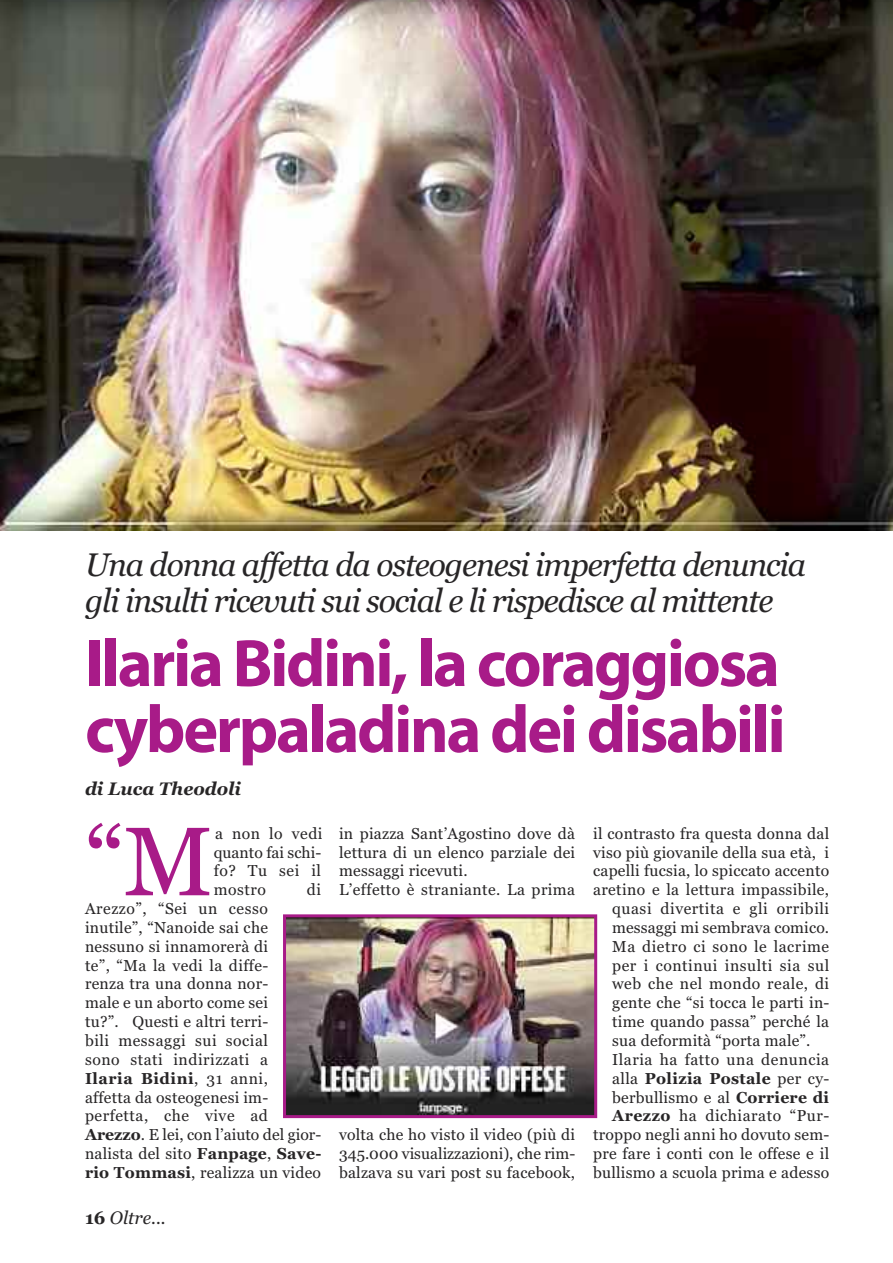
<style>
.page{position:relative;width:893px;height:1263px;background:#fff}
.page>*{position:absolute;margin:0;border:0;box-sizing:border-box;transform-origin:0 0}
.t1{font:97.2px "Georgia";color:#a81b88}
.t2{font:700 67.5px/66px "Myriad Pro";letter-spacing:-.035em;color:#a81b88}
.t3{font:italic 32.55px/36px "Georgia";letter-spacing:-.035em;color:#272526}
.t4{font:italic 700 18px "Georgia";color:#272526}
.t5{font:italic 18px "Georgia";color:#272526}
.t6{font:15.75px/18.9px "Georgia";letter-spacing:.015em;color:#272526;text-align:justify}
.t7{font:15.75px "Georgia";letter-spacing:.035em;color:#272526}
.t8{font:700 15.75px "Georgia";letter-spacing:.025em;color:#272526}
.s1{font-weight:700}
.s2{font-weight:700;font-style:normal}
.s3{font-weight:400}
</style>
<div class="page">
<img style="left:0;top:0;width:893px;height:530px">
<img style="left:287px;top:918px;width:306px;height:196px">
<div style="left:283px;top:914px;width:314px;height:204px;border:3px solid #a81b88"></div>
<h3 class="t3" style="left:85px;top:547px;width:723px">Una donna affetta da osteogenesi imperfetta denuncia gli insulti ricevuti sui social e li rispedisce al mittente</h3>
<h2 class="t2" style="left:85px;top:636px;width:702px">Ilaria Bidini, la coraggiosa cyberpaladina dei disabili</h2>
<p class="t4" style="left:85px;top:778px;width:158px">di Luca Theodoli</p>
<h1 class="t1" style="left:85px;top:805px;width:130px">“m</h1>
<p class="t6" style="left:214px;top:824px;width:110px">a non lo vedi quanto fai schi&shy;fo? Tu sei il mostro</p>
<p class="t6" style="left:307px;top:880px;width:16px">di</p>
<p class="t6" style="left:85px;top:899px;width:238px;text-align:left">Arezzo”, “Sei un cesso inutile”, “Nanoide sai che nessuno si innamorerà di<br>te”, “ma la vedi la diffe-<br>renza tra una donna nor-<br>male e un aborto come sei<br>tu?”. Questi e altri terri-<br>bili messaggi sui social<br>sono stati indirizzati a<br><span class="s1">Ilaria Bidini</span>, 31 anni,<br>affetta da osteogenesi im&shy;perfetta, che vive ad<br><span class="s1">Arezzo</span>. e lei, con l’aiuto del gior&shy;nalista del sito <span class="s1">Fanpage</span>, <span class="s1">Save&shy;rio Tommasi</span>, realizza un video</p>
<p class="t5" style="left:85px;top:1207px;width:82px"><span class="s2">16</span> Oltre...</p>
<p class="t6" style="left:339px;top:824px;width:238px;text-align:left">in piazza Sant’Agostino dove dà lettura di un elenco parziale dei messaggi ricevuti.<br>L’effetto è straniante. La prima</p>
<p class="t6" style="left:339px;top:1125px;width:238px">volta che ho visto il video (più di 345.000 visualizzazioni), che rim&shy;balzava su vari post su facebook,</p>
<p class="t6" style="left:593px;top:824px;width:238px">il contrasto fra questa donna dal</p>
<p class="t6" style="left:593px;top:843px;width:238px">viso più giovanile della sua età, i</p>
<p class="t6" style="left:593px;top:861px;width:238px">capelli fucsia, lo spiccato accento</p>
<p class="t6" style="left:593px;top:880px;width:238px">aretino e la lettura impassibile,</p>
<p class="t7" style="left:612px;top:899px;width:218px">quasi divertita e gli orribili</p>
<p class="t6" style="left:612px;top:918px;width:218px">messaggi mi sembrava comico.</p>
<p class="t7" style="left:612px;top:937px;width:218px">ma dietro ci sono le lacrime</p>
<p class="t7" style="left:612px;top:956px;width:218px">per i continui insulti sia sul</p>
<p class="t7" style="left:612px;top:975px;width:218px">web che nel mondo reale, di</p>
<p class="t6" style="left:612px;top:993px;width:219px">gente che “si tocca le parti in-</p>
<p class="t6" style="left:612px;top:1012px;width:218px">time quando passa” perché la</p>
<p class="t6" style="left:612px;top:1031px;width:200px">sua deformità “porta male”.</p>
<p class="t7" style="left:612px;top:1050px;width:218px">Ilaria ha fatto una denuncia</p>
<p class="t8" style="left:612px;top:1069px;width:219px"><span class="s3">alla</span> Polizia Postale <span class="s3">per cy-</span></p>
<p class="t6" style="left:612px;top:1088px;width:218px">berbullismo e al <span class="s1">Corriere di</span></p>
<p class="t7" style="left:612px;top:1107px;width:219px"><span class="s1">Arezzo</span> ha dichiarato “Pur-</p>
<p class="t6" style="left:593px;top:1125px;width:238px">troppo negli anni ho dovuto sem-</p>
<p class="t6" style="left:593px;top:1144px;width:238px">pre fare i conti con le offese e il</p>
<p class="t6" style="left:593px;top:1163px;width:238px">bullismo a scuola prima e adesso</p>
</div>
